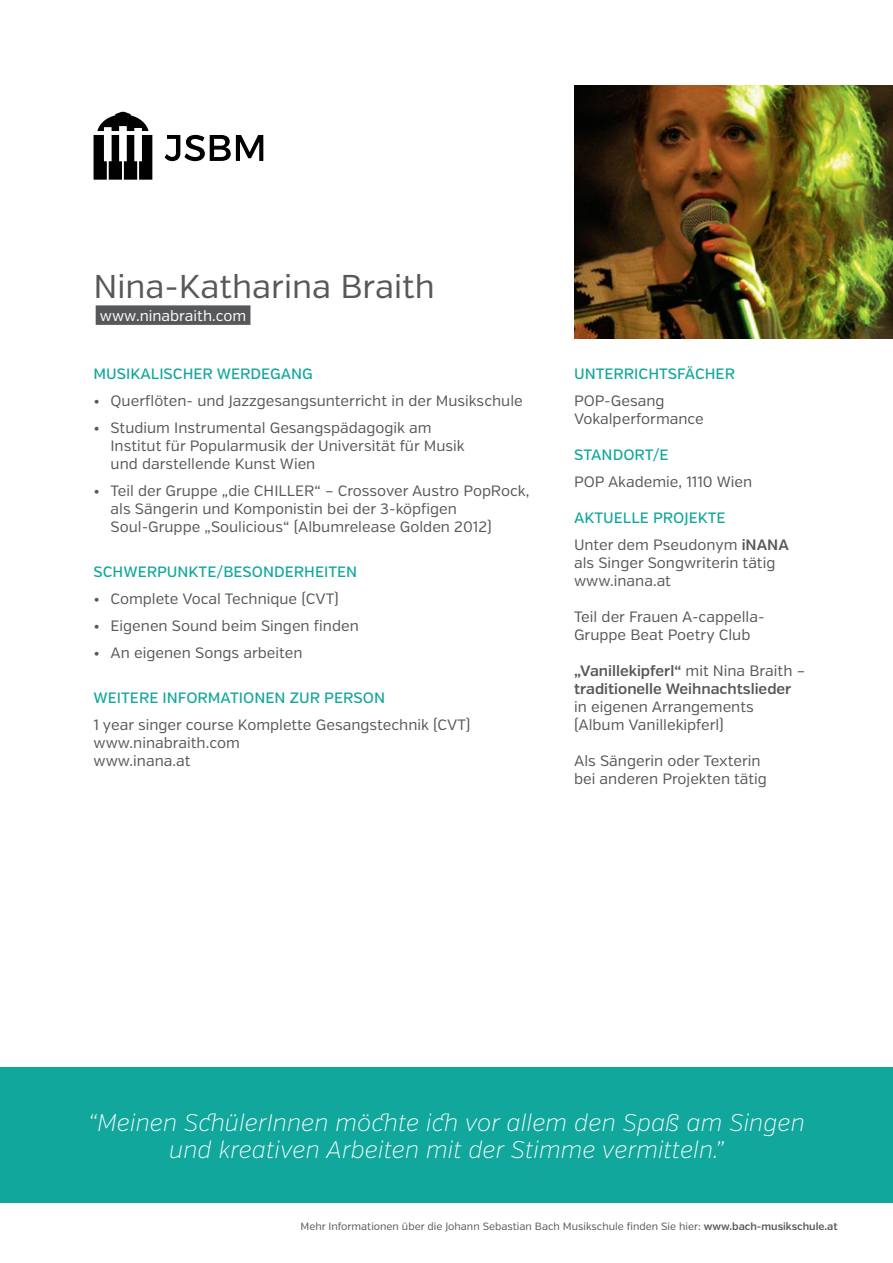
<style>
.page{position:relative;width:893px;height:1263px;background:#fff}
.page>*{position:absolute;margin:0;border:0;box-sizing:border-box;transform-origin:0 0}
.t1{font:33px "Verb";color:#57585a}
.t2{font:italic 200 24px/27px "Verb";color:#fff;text-align:center}
.t3{font:15px/18px "Verb";color:#57585a}
.t4{font:500 15px "Verb";color:#12a79d}
.t5{font:600 15px/18px "Verb";color:#57585a}
.t6{font:15px "Verb";color:#fff}
.t7{font:10.5px "Verb";color:#57585a}
.s1{font-weight:500;color:#12a79d}
.s2{font-weight:600}
.s3{font-weight:400}
</style>
<div class="page">
<svg style="left:165px;top:135px;width:98px;height:26px"></svg>
<svg style="left:94px;top:112px;width:58px;height:68px"></svg>
<div style="left:0;top:1068px;width:893px;height:135px;background:#12a79d"></div>
<div style="left:96px;top:305px;width:154px;height:20px;background:#57585a"></div>
<img style="left:574px;top:85px;width:319px;height:254px">
<h1 class="t1" style="left:94px;top:267px;width:343px">Nina-Katharina Braith</h1>
<p class="t6" style="left:100px;top:306px;width:148px">www.ninabraith.com</p>
<p class="t4" style="left:94px;top:365px;width:221px">MUSIKALISCHER WERDEGANG</p>
<p class="t3" style="left:94px;top:392px;width:431px">• Querflöten- und Jazzgesangsunterricht in der Musikschule</p>
<p class="t3" style="left:111px;top:419px;width:356px;text-indent:-17px">• Studium Instrumental Gesangspädagogik am<br>Institut für Popularmusik der Universität für Musik und darstellende Kunst Wien</p>
<p class="t3" style="left:111px;top:482px;width:420px;text-indent:-17px">• Teil der Gruppe „die CHILLER“ – Crossover Austro PopRock, als Sängerin und Komponistin bei der 3-köpfigen<br>Soul-Gruppe „Soulicious“ (Albumrelease Golden 2012)</p>
<p class="t4" style="left:94px;top:563px;width:265px">SCHWERPUNKTE/BESONDERHEITEN</p>
<p class="t3" style="left:94px;top:590px;width:247px">• Complete Vocal Technique (CVT)</p>
<p class="t3" style="left:94px;top:617px;width:267px">• Eigenen Sound beim Singen finden</p>
<p class="t3" style="left:94px;top:644px;width:211px">• An eigenen Songs arbeiten</p>
<p class="t4" style="left:94px;top:689px;width:293px">WEITERE INFORMATIONEN ZUR PERSON</p>
<p class="t3" style="left:94px;top:716px;width:378px">1 year singer course Komplette Gesangstechnik (CVT) www.ninabraith.com<br>www.inana.at</p>
<p class="t4" style="left:574px;top:365px;width:163px">UNTERRICHTSFÄCHER</p>
<p class="t3" style="left:574px;top:392px;width:131px">POP-Gesang<br>Vokalperformance</p>
<p class="t4" style="left:574px;top:446px;width:96px">STANDORT/E</p>
<p class="t3" style="left:574px;top:473px;width:180px">POP Akademie, 1110 Wien</p>
<p class="t3" style="left:574px;top:505px;width:216px;line-height:27px"><span class="s1">AKTUELLE PROJEKTE<br></span>Unter dem Pseudonym <span class="s2">iNANA</span></p>
<p class="t3" style="left:574px;top:554px;width:203px">als Singer Songwriterin tätig www.inana.at</p>
<p class="t3" style="left:574px;top:608px;width:192px">Teil der Frauen A-cappella-<br>Gruppe Beat Poetry Club</p>
<p class="t5" style="left:574px;top:662px;width:233px">„Vanillekipferl“ <span class="s3">mit Nina Braith – </span>traditionelle Weihnachtslieder</p>
<p class="t3" style="left:574px;top:698px;width:181px">in eigenen Arrangements (Album Vanillekipferl)</p>
<p class="t3" style="left:574px;top:752px;width:194px">Als Sängerin oder Texterin bei anderen Projekten tätig</p>
<h2 class="t2" style="left:88px;top:1109px;width:718px">“Meinen SchülerInnen möchte ich vor allem den Spaß am Singen und kreativen Arbeiten mit der Stimme vermitteln.”</h2>
<p class="t7" style="left:301px;top:1220px;width:539px">Mehr Informationen über die Johann Sebastian Bach Musikschule finden Sie hier: <span class="s2">www.bach-musikschule.at</span></p>
</div>
